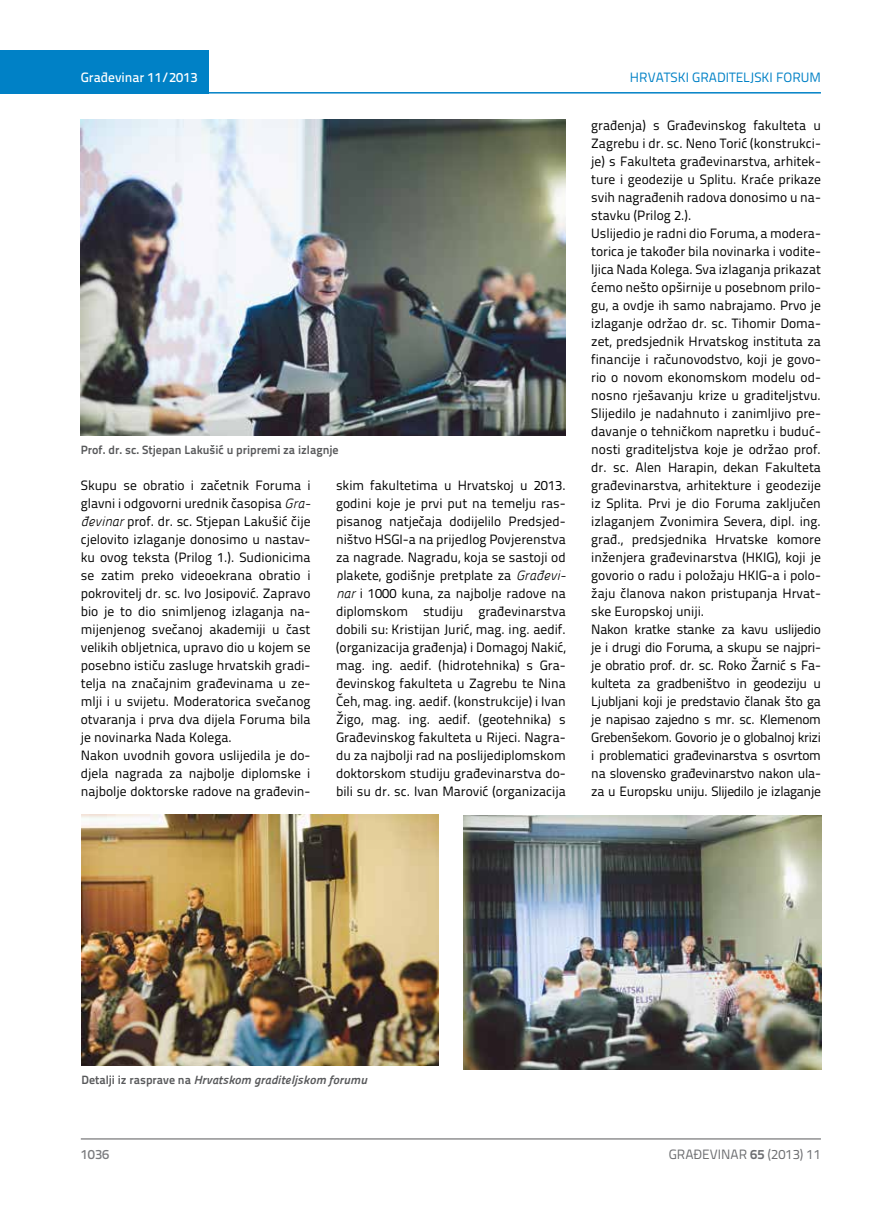
<style>
.page{position:relative;width:872px;height:1212px;background:#fff}
.page>*{position:absolute;margin:0;border:0;box-sizing:border-box;transform-origin:0 0}
.t1{font:13.5px/18px "Titillium Text 22 L";color:#000}
.t2{font:13.5px "Titillium Text 22 L";color:#0081c6}
.t3{font:13.5px "Titillium Text 22 L";color:#6d6e71}
.t4{font:500 13.5px "Titillium Text 22 L";color:#fff}
.t5{font:500 13.5px "Titillium Text 22 L";color:#797a7d}
.t6{font:italic 12px "Panefresco 800 wt";color:#58595b}
.t7{font:700 12px "Titillium Text 22 L";color:#58595b}
.s1{font-family:"Panefresco 250 wt";font-style:italic}
.s2{font-family:"Titillium Text 22 L";font-weight:700;font-style:normal}
.s3{font-weight:700}
</style>
<div class="page">
<hr style="left:81px;top:1139px;width:740px;height:1px;background:#58595b">
<div style="left:0;top:50px;width:208px;height:44px;background:#0081c6"></div>
<hr style="left:0;top:92px;width:821px;height:2px;background:#0081c6">
<img style="left:81px;top:119px;width:485px;height:317px">
<img style="left:463px;top:815px;width:358px;height:255px">
<img style="left:81px;top:814px;width:357px;height:251px">
<p class="t4" style="left:81px;top:67px;width:118px">Građevinar 11/2013</p>
<p class="t2" style="left:630px;top:68px;width:192px">HRVATSKI GRADITELJSKI FORUM</p>
<p class="t7" style="left:81px;top:440px;width:259px">Prof. dr. sc. Stjepan Lakušić u pripremi za izlagnje</p>
<p class="t1" style="left:81px;top:475px;width:231px">Skupu se obratio i začetnik Foruma i glavni i odgovorni urednik časopisa <span class="s1">Gra&shy;đevinar</span> prof. dr. sc. Stjepan Lakušić čije cjelovito izlaganje donosimo u nastav&shy;ku ovog teksta (Prilog 1.). Sudionicima se zatim preko videoekrana obratio i pokrovitelj dr. sc. Ivo Josipović. Zapravo bio je to dio snimljenog izlaganja na&shy;mijenjenog svečanoj akademiji u čast velikih obljetnica, upravo dio u kojem se posebno ističu zasluge hrvatskih gradi&shy;telja na značajnim građevinama u ze&shy;mlji i u svijetu. Moderatorica svečanog otvaranja i prva dva dijela Foruma bila je novinarka Nada Kolega.<br>Nakon uvodnih govora uslijedila je do&shy;djela nagrada za najbolje diplomske i najbolje doktorske radove na građevin-</p>
<p class="t1" style="left:336px;top:475px;width:231px;text-align:justify">skim fakultetima u Hrvatskoj u 2013. godini koje je prvi put na temelju ras&shy;pisanog natječaja dodijelilo Predsjed&shy;ništvo HSGI-a na prijedlog Povjerenstva za nagrade. Nagradu, koja se sastoji od plakete, godišnje pretplate za <span class="s1">Građevi&shy;nar</span> i 1000 kuna, za najbolje radove na diplomskom studiju građevinarstva dobili su: Kristijan Jurić, mag. ing. aedif. (organizacija građenja) i Domagoj Nakić, mag. ing. aedif. (hidrotehnika) s Gra&shy;đevinskog fakulteta u Zagrebu te Nina Čeh, mag. ing. aedif. (konstrukcije) i Ivan Žigo, mag. ing. aedif. (geotehnika) s Građevinskog fakulteta u Rijeci. Nagra&shy;du za najbolji rad na poslijediplomskom doktorskom studiju građevinarstva do&shy;bili su dr. sc. Ivan Marović (organizacija</p>
<p class="t1" style="left:591px;top:115px;width:231px">građenja) s Građevinskog fakulteta u Zagrebu i dr. sc. Neno Torić (konstrukci&shy;je) s Fakulteta građevinarstva, arhitek&shy;ture i geodezije u Splitu. Kraće prikaze svih nagrađenih radova donosimo u na&shy;stavku (Prilog 2.).<br>Uslijedio je radni dio Foruma, a modera&shy;torica je također bila novinarka i vodite&shy;ljica Nada Kolega. Sva izlaganja prikazat ćemo nešto opširnije u posebnom prilo&shy;gu, a ovdje ih samo nabrajamo. Prvo je izlaganje održao dr. sc. Tihomir Doma&shy;zet, predsjednik Hrvatskog instituta za financije i računovodstvo, koji je govo&shy;rio o novom ekonomskom modelu od&shy;nosno rješavanju krize u graditeljstvu.<br>Slijedilo je nadahnuto i zanimljivo pre&shy;davanje o tehničkom napretku i buduć&shy;nosti graditeljstva koje je održao prof. dr. sc. Alen Harapin, dekan Fakulteta građevinarstva, arhitekture i geodezije iz Splita. Prvi je dio Foruma zaključen izlaganjem Zvonimira Severa, dipl. ing. građ., predsjednika Hrvatske komore inženjera građevinarstva (HKIG), koji je govorio o radu i položaju HKIG-a i polo&shy;žaju članova nakon pristupanja Hrvat&shy;ske Europskoj uniji.<br>Nakon kratke stanke za kavu uslijedio je i drugi dio Foruma, a skupu se najpri&shy;je obratio prof. dr. sc. Roko Žarnić s Fa&shy;kulteta za gradbeništvo in geodeziju u Ljubljani koji je predstavio članak što ga je napisao zajedno s mr. sc. Klemenom Grebenšekom. Govorio je o globalnoj krizi i problematici građevinarstva s osvrtom na slovensko građevinarstvo nakon ula&shy;za u Europsku uniju. Slijedilo je izlaganje</p>
<p class="t6" style="left:81px;top:1071px;width:287px"><span class="s2">Detalji iz rasprave na</span> Hrvatskom graditeljskom forumu</p>
<p class="t5" style="left:81px;top:1144px;width:30px">1036</p>
<p class="t3" style="left:669px;top:1144px;width:154px">GRAĐEVINAR <span class="s3">65</span> (2013) 11</p>
</div>
